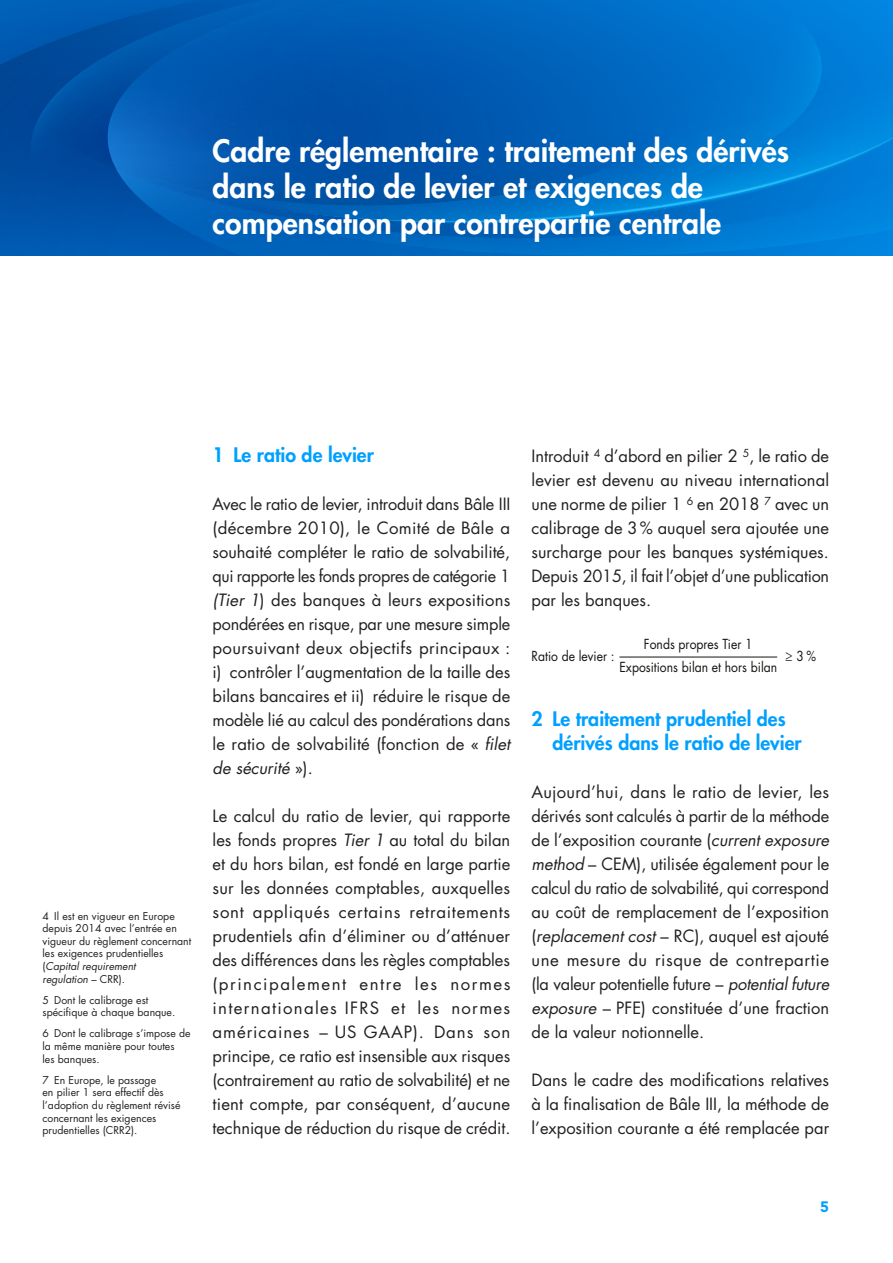
<style>
.page{position:relative;width:893px;height:1263px;background:#fff}
.page>*{position:absolute;margin:0;border:0;box-sizing:border-box;transform-origin:0 0}
.t1{font:800 30px/36px "Futura Std";color:#fff}
.t2{font:800 19.5px/24px "Futura Std";color:#00a0ff}
.t3{font:16.5px/24px "Futura Std";color:#231f20;text-align:justify}
.t4{font:900 15px "Avenir LT Std";color:#00a0ff}
.t5{font:13.5px/23.7px "Futura Std";color:#141412;text-align:center;scale:.9 1}
.t6{font:10.5px/12.6px "Futura Std";color:#231f20}
.s1{font-style:italic}
</style>
<div class="page">
<svg style="left:0;top:238px;width:893px;height:17px;background:#0073cc"></svg>
<svg style="left:0;top:10px;width:30px;height:228px;background:#004da1"></svg>
<svg style="left:108px;top:238px;width:501px;height:17px;background:#0065bc"></svg>
<svg style="left:30px;top:0;width:863px;height:238px;background:#0063ba"></svg>
<hr style="left:619px;top:657px;width:158px;height:1px;background:#141412">
<h1 class="t1" style="left:213px;top:133px;width:578px">Cadre réglementaire : traitement des dérivés dans le ratio de levier et exigences de compensation par contrepartie centrale</h1>
<p class="t6" style="left:43px;top:909px;width:150px">4 Il est en vigueur en Europe depuis 2014 avec l’entrée en vigueur du règlement concernant les exigences prudentielles (<span class="s1">Capital requirement<br>regulation</span> – CRR).</p>
<p class="t6" style="left:43px;top:994px;width:134px">5 Dont le calibrage est spécifique à chaque banque.</p>
<p class="t6" style="left:43px;top:1027px;width:150px">6 Dont le calibrage s’impose de la même manière pour toutes<br>les banques.</p>
<p class="t6" style="left:43px;top:1074px;width:140px">7 En Europe, le passage<br>en pilier 1 sera effectif dès l’adoption du règlement révisé concernant les exigences prudentielles (CRR2).</p>
<p class="t2" style="left:213px;top:443px;width:163px">1 Le ratio de levier</p>
<p class="t3" style="left:213px;top:492px;width:299px">Avec le ratio de levier, introduit dans Bâle III (décembre 2010), le Comité de Bâle a souhaité compléter le ratio de solvabilité, qui rapporte les fonds propres de catégorie 1 <span class="s1">(Tier 1</span>) des banques à leurs expositions pondérées en risque, par une mesure simple poursuivant deux objectifs principaux : i) contrôler l’augmentation de la taille des bilans bancaires et ii) réduire le risque de modèle lié au calcul des pondérations dans le ratio de solvabilité (fonction de « <span class="s1">filet de sécurité</span> »).</p>
<p class="t3" style="left:213px;top:804px;width:299px">Le calcul du ratio de levier, qui rapporte les fonds propres <span class="s1">Tier 1</span> au total du bilan et du hors bilan, est fondé en large partie sur les données comptables, auxquelles sont appliqués certains retraitements prudentiels afin d’éliminer ou d’atténuer des différences dans les règles comptables (principalement entre les normes internationales IFRS et les normes américaines – US GAAP). Dans son principe, ce ratio est insensible aux risques (contrairement au ratio de solvabilité) et ne tient compte, par conséquent, d’aucune technique de réduction du risque de crédit.</p>
<p class="t3" style="left:531px;top:444px;width:299px">Introduit <sup>4</sup> d’abord en pilier 2 <sup>5</sup>, le ratio de levier est devenu au niveau international une norme de pilier 1 <sup>6</sup> en 2018 <sup>7</sup> avec un calibrage de 3% auquel sera ajoutée une surcharge pour les banques systémiques.<br>Depuis 2015, il fait l’objet d’une publication par les banques.</p>
<p class="t5" style="left:531px;top:644px;width:94px">Ratio de levier :</p>
<p class="t5" style="left:619px;top:632px;width:177px">Fonds propres Tier 1<br>Expositions bilan et hors bilan</p>
<p class="t5" style="left:785px;top:644px;width:36px">≥ 3 %</p>
<p class="t2" style="left:553px;top:707px;width:251px;text-indent:-21px">2 Le traitement prudentiel des dérivés dans le ratio de levier</p>
<p class="t3" style="left:531px;top:780px;width:299px">Aujourd’hui, dans le ratio de levier, les dérivés sont calculés à partir de la méthode de l’exposition courante (<span class="s1">current exposure method</span> – CEM), utilisée également pour le calcul du ratio de solvabilité, qui correspond au coût de remplacement de l’exposition (<span class="s1">replacement cost</span> – RC), auquel est ajouté une mesure du risque de contrepartie (la valeur potentielle future – <span class="s1">potential future exposure</span> – PFE) constituée d’une fraction de la valeur notionnelle.</p>
<p class="t3" style="left:531px;top:1068px;width:299px">Dans le cadre des modifications relatives à la finalisation de Bâle III, la méthode de l’exposition courante a été remplacée par</p>
<p class="t4" style="left:820px;top:1198px;width:10px">5</p>
</div>
